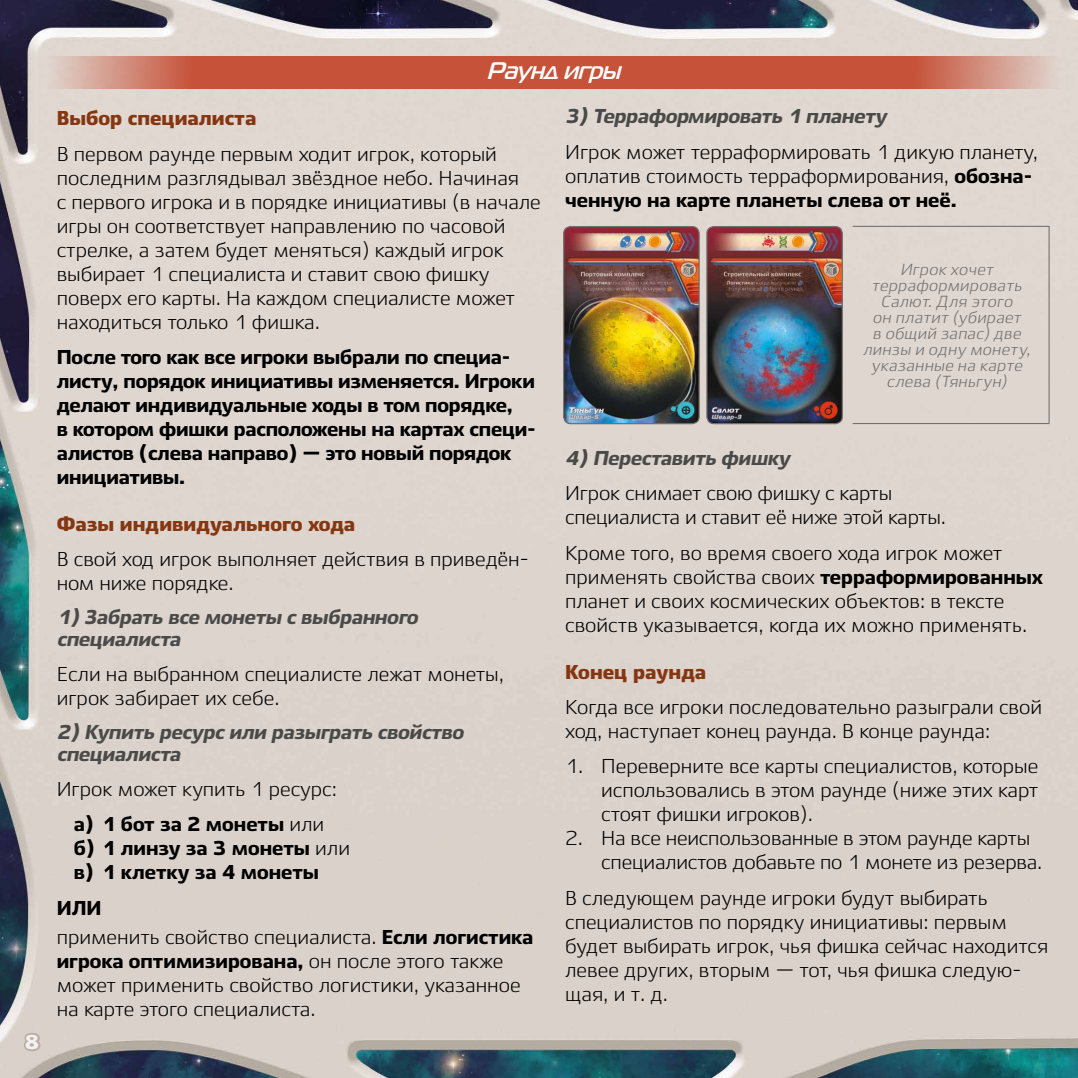
<style>
.page{position:relative;width:1078px;height:1078px;background:#fff}
.page>*{position:absolute;margin:0;border:0;box-sizing:border-box;transform-origin:0 0}
.t1{font:italic 700 24px "Magistral C";color:#fff}
.t2{font:20px/24px "Ekibastuz";color:#000}
.t3{font:900 20px/24px "Ekibastuz";letter-spacing:-.01em;color:#000}
.t4{font:italic 900 20px/22px "Ekibastuz";color:#4a4a49}
.t5{font:800 20px "Ekibastuz";color:#853712}
.t6{font:800 20px "Ekibastuz";color:#f4f1f1}
.t7{font:italic 16px/16px "Ekibastuz";color:#706f6f;text-align:center}
.s1{font-weight:900}
.s2{font-weight:400}
</style>
<div class="page">
<img style="left:0;top:0;width:1077px;height:1077px">
<svg style="left:21px;top:1030px;width:21px;height:22px"></svg>
<svg style="left:39px;top:57px;width:512px;height:32px;background:#ca6751"></svg>
<svg style="left:551px;top:57px;width:516px;height:32px;background:#c9664f"></svg>
<div style="left:852px;top:226px;width:197px;height:198px;border:1px solid #706f6f"></div>
<img style="left:563px;top:226px;width:136px;height:197px">
<div style="left:563px;top:226px;width:136px;height:198px;border:1px solid #706f6f;border-radius:7px"></div>
<img style="left:706px;top:226px;width:136px;height:197px">
<div style="left:706px;top:226px;width:136px;height:198px;border:1px solid #706f6f;border-radius:7px"></div>
<p class="t6" style="left:25px;top:1029px;width:15px">8</p>
<p class="t1" style="left:486px;top:56px;width:142px">Раунд игры</p>
<p class="t5" style="left:57px;top:106px;width:201px">Выбор специалиста</p>
<p class="t2" style="left:57px;top:142px;width:485px">В первом раунде первым ходит игрок, который последним разглядывал звёздное небо. Начиная<br>с первого игрока и в порядке инициативы (в начале игры он соответствует направлению по часовой стрелке, а затем будет меняться) каждый игрок выбирает 1 специалиста и ставит свою фишку поверх его карты. На каждом специалисте может находиться только 1 фишка.</p>
<p class="t3" style="left:57px;top:345px;width:480px">После того как все игроки выбрали по специа&shy;листу, порядок инициативы изменяется. Игроки делают индивидуальные ходы в том порядке,<br>в котором фишки расположены на картах специ&shy;алистов (слева направо) — это новый порядок инициативы.</p>
<p class="t5" style="left:57px;top:512px;width:300px">Фазы индивидуального хода</p>
<p class="t2" style="left:57px;top:547px;width:474px">В свой ход игрок выполняет действия в приведён&shy;ном ниже порядке.</p>
<p class="t4" style="left:57px;top:605px;width:366px">1) Забрать все монеты с выбранного специалиста</p>
<p class="t2" style="left:57px;top:662px;width:449px">Если на выбранном специалисте лежат монеты, игрок забирает их себе.</p>
<p class="t4" style="left:57px;top:720px;width:412px">2) Купить ресурс или разыграть свойство специалиста</p>
<p class="t2" style="left:57px;top:771px;width:282px;line-height:35.4px;text-align:center">Игрок может купить 1 ресурс: <span class="s1">а) 1 бот за 2 монеты</span> или</p>
<p class="t3" style="left:74px;top:836px;width:278px">б) 1 линзу за 3 монеты <span class="s2">или </span>в) 1 клетку за 4 монеты</p>
<p class="t2" style="left:57px;top:892px;width:478px;line-height:29.6px"><span class="s1">ИЛИ<br></span>применить свойство специалиста. <span class="s1">Если логистика</span></p>
<p class="t2" style="left:57px;top:949px;width:465px"><span class="s1">игрока оптимизирована,</span> он после этого также может применить свойство логистики, указанное на карте этого специалиста.</p>
<p class="t4" style="left:565px;top:105px;width:327px">3) Терраформировать 1 планету</p>
<p class="t2" style="left:565px;top:140px;width:474px">Игрок может терраформировать 1 дикую планету, оплатив стоимость терраформирования, <span class="s1">обозна&shy;ченную на карте планеты слева от неё.</span></p>
<p class="t7" style="left:862px;top:261px;width:172px">Игрок хочет терраформировать<br>Салют.Для этого<br>он платит (убирает<br>в общий запас) две линзы и одну монету, указанные на карте слева (Тяньгун)</p>
<p class="t4" style="left:565px;top:447px;width:230px">4) Переставить фишку</p>
<p class="t2" style="left:565px;top:481px;width:382px">Игрок снимает свою фишку с карты специалиста и ставит её ниже этой карты.</p>
<p class="t2" style="left:565px;top:540px;width:479px">Кроме того, во время своего хода игрок может применять свойства своих <span class="s1">терраформированных </span>планет и своих космических объектов: в тексте свойств указывается, когда их можно применять.</p>
<p class="t5" style="left:565px;top:659px;width:142px">Конец раунда</p>
<p class="t2" style="left:565px;top:694px;width:478px">Когда все игроки последовательно разыграли свой ход, наступает конец раунда. В конце раунда:</p>
<p class="t2" style="left:601px;top:754px;width:438px;text-align:justify;text-indent:-36px">1. Переверните все карты специалистов, которые использовались в этом раунде (ниже этих карт стоят фишки игроков).</p>
<p class="t2" style="left:601px;top:826px;width:442px;text-indent:-36px">2. На все неиспользованные в этом раунде карты специалистов добавьте по 1 монете из резерва.</p>
<p class="t2" style="left:565px;top:885px;width:484px">В следующем раунде игроки будут выбирать специалистов по порядку инициативы: первым будет выбирать игрок, чья фишка сейчас находится левее других, вторым — тот, чья фишка следую&shy;щая, и т. д.</p>
</div>
